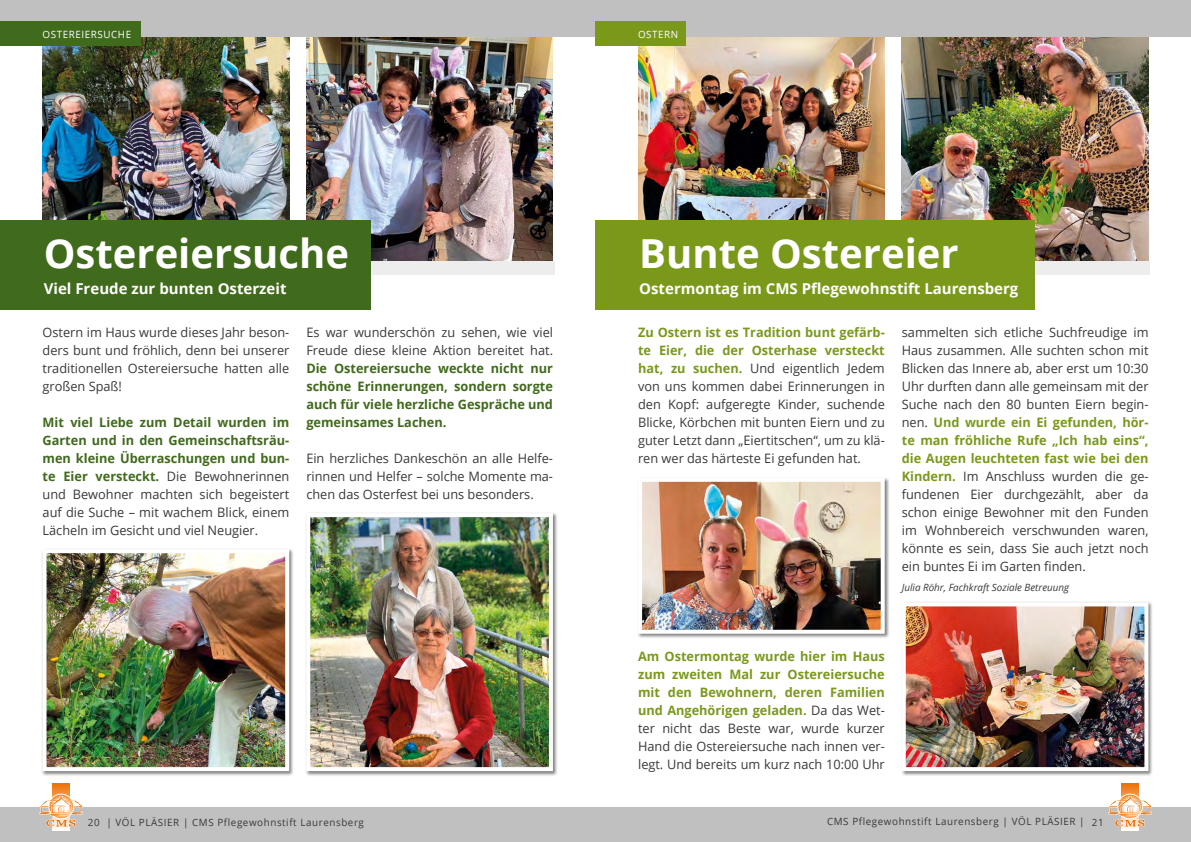
<style>
.page{position:relative;width:1191px;height:842px;background:#fff}
.page>*{position:absolute;margin:0;border:0;box-sizing:border-box;transform-origin:0 0}
.t1{font:700 40px "Open Sans";color:#fff}
.t2{font:700 15px "Open Sans";color:#fff}
.t3{font:13px/18px "Open Sans";color:#3a3938;text-align:justify}
.t4{font:700 13px/18px "Open Sans";color:#7a991b;text-align:justify}
.t5{font:700 13px/18px "Open Sans";color:#406a1c;text-align:justify}
.t6{font:10px "Open Sans";letter-spacing:.06em;color:#3a3938}
.t7{font:italic 10px "Open Sans";color:#3a3938}
.t8{font:10px "Open Sans";letter-spacing:.06em;color:#fff}
.s1{font-weight:700;color:#406a1c}
.s2{font-weight:700;color:#7a991b}
.s3{font-weight:400;color:#3a3938}
</style>
<div class="page">
<div style="left:0;top:807px;width:1191px;height:35px;background:#c1c0c0"></div>
<img style="left:902px;top:36px;width:246px;height:225px">
<img style="left:638px;top:36px;width:246px;height:184px">
<img style="left:306px;top:36px;width:247px;height:225px">
<img style="left:43px;top:36px;width:246px;height:184px">
<div style="left:0;top:0;width:1191px;height:36px;background:#c1c0c0"></div>
<svg style="left:53px;top:784px;width:17px;height:46px"></svg>
<div style="left:49px;top:794px;width:25px;height:25px;border:1px solid #fff;border-radius:50%"></div>
<svg style="left:39px;top:796px;width:44px;height:31px"></svg>
<svg style="left:1121px;top:784px;width:18px;height:46px"></svg>
<div style="left:1117px;top:794px;width:25px;height:25px;border:1px solid #fff;border-radius:50%"></div>
<svg style="left:1108px;top:796px;width:44px;height:31px"></svg>
<div style="left:11px;top:261px;width:543px;height:13px;background:#eeeded"></div>
<div style="left:606px;top:261px;width:543px;height:13px;background:#eeeded"></div>
<div style="left:0;top:220px;width:370px;height:90px;background:#406a1c"></div>
<div style="left:595px;top:220px;width:440px;height:90px;background:#7a991b"></div>
<div style="left:42px;top:548px;width:252px;height:228px;background:#000;opacity:.5"></div>
<img style="left:48px;top:554px;width:236px;height:212px">
<div style="left:43px;top:549px;width:246px;height:222px;border:4px solid #fff"></div>
<div style="left:305px;top:512px;width:253px;height:264px;background:#000;opacity:.5"></div>
<img style="left:311px;top:518px;width:237px;height:248px">
<div style="left:306px;top:513px;width:247px;height:258px;border:4px solid #fff"></div>
<div style="left:900px;top:601px;width:253px;height:175px;background:#000;opacity:.5"></div>
<img style="left:906px;top:607px;width:237px;height:159px">
<div style="left:901px;top:602px;width:247px;height:169px;border:4px solid #fff"></div>
<div style="left:637px;top:477px;width:252px;height:162px;background:#000;opacity:.5"></div>
<img style="left:643px;top:483px;width:236px;height:146px">
<div style="left:638px;top:478px;width:246px;height:156px;border:4px solid #fff"></div>
<div style="left:0;top:22px;width:140px;height:24px;background:#406a1c"></div>
<div style="left:595px;top:22px;width:91px;height:24px;background:#7a991b"></div>
<p class="t8" style="left:43px;top:27px;width:90px">OSTEREIERSUCHE</p>
<p class="t8" style="left:638px;top:27px;width:42px">OSTERN</p>
<h1 class="t1" style="left:44px;top:225px;width:307px">Ostereiersuche</h1>
<h1 class="t1" style="left:639px;top:225px;width:321px">Bunte Ostereier</h1>
<p class="t2" style="left:44px;top:278px;width:244px">Viel Freude zur bunten Osterzeit</p>
<p class="t2" style="left:639px;top:278px;width:381px">Ostermontag im CMS Pflegewohnstift Laurensberg</p>
<p class="t3" style="left:43px;top:323px;width:248px">Ostern im Haus wurde dieses Jahr beson&shy;ders bunt und fröhlich, denn bei unserer traditionellen Ostereiersuche hatten alle großen Spaß!</p>
<p class="t3" style="left:43px;top:413px;width:248px"><span class="s1">Mit viel Liebe zum Detail wurden im Garten und in den Gemeinschaftsräu&shy;men kleine Überraschungen und bun&shy;te Eier versteckt.</span> Die Bewohnerinnen und Bewohner machten sich begeistert auf die Suche – mit wachem Blick, einem Lächeln im Gesicht und viel Neugier.</p>
<p class="t3" style="left:306px;top:323px;width:248px">Es war wunderschön zu sehen, wie viel<br>Freude diese kleine Aktion bereitet hat.</p>
<p class="t5" style="left:306px;top:359px;width:248px">Die Ostereiersuche weckte nicht nur schöne Erinnerungen, sondern sorgte auch für viele herzliche Gespräche und gemeinsames Lachen.</p>
<p class="t3" style="left:306px;top:449px;width:248px">Ein herzliches Dankeschön an alle Helfe&shy;rinnen und Helfer – solche Momente ma&shy;chen das Osterfest bei uns besonders.</p>
<p class="t3" style="left:638px;top:323px;width:248px"><span class="s2">Zu Ostern ist es Tradition bunt gefärb&shy;te Eier, die der Osterhase versteckt hat, zu suchen.</span> Und eigentlich Jedem von uns kommen dabei Erinnerungen in den Kopf: aufgeregte Kinder, suchende Blicke, Körbchen mit bunten Eiern und zu guter Letzt dann „Eiertitschen“, um zu klä&shy;ren wer das härteste Ei gefunden hat.</p>
<p class="t3" style="left:901px;top:323px;width:248px">sammelten sich etliche Suchfreudige im Haus zusammen. Alle suchten schon mit Blicken das Innere ab, aber erst um 10:30<br>Uhr durften dann alle gemeinsam mit der Suche nach den 80 bunten Eiern begin&shy;nen. <span class="s2">Und wurde ein Ei gefunden, hör&shy;te man fröhliche Rufe „Ich hab eins“, die Augen leuchteten fast wie bei den Kindern.</span> Im Anschluss wurden die ge&shy;fundenen Eier durchgezählt, aber da schon einige Bewohner mit den Funden im Wohnbereich verschwunden waren, könnte es sein, dass Sie auch jetzt noch ein buntes Ei im Garten finden.</p>
<p class="t7" style="left:902px;top:581px;width:169px">Julia Röhr, Fachkraft Soziale Betreuung</p>
<p class="t4" style="left:638px;top:647px;width:248px">Am Ostermontag wurde hier im Haus zum zweiten Mal zur Ostereiersuche mit den Bewohnern, deren Familien und Angehörigen geladen. <span class="s3">Da das Wet&shy;ter nicht das Beste war, wurde kurzer Hand die Ostereiersuche nach innen ver&shy;legt. Und bereits um kurz nach 10:00 Uhr</span></p>
<p class="t6" style="left:88px;top:815px;width:277px">20 | VÖL PLÄSIER | CMS Pflegewohnstift Laurensberg</p>
<p class="t6" style="left:827px;top:814px;width:278px">CMS Pflegewohnstift Laurensberg | VÖL PLÄSIER | 21</p>
</div>
